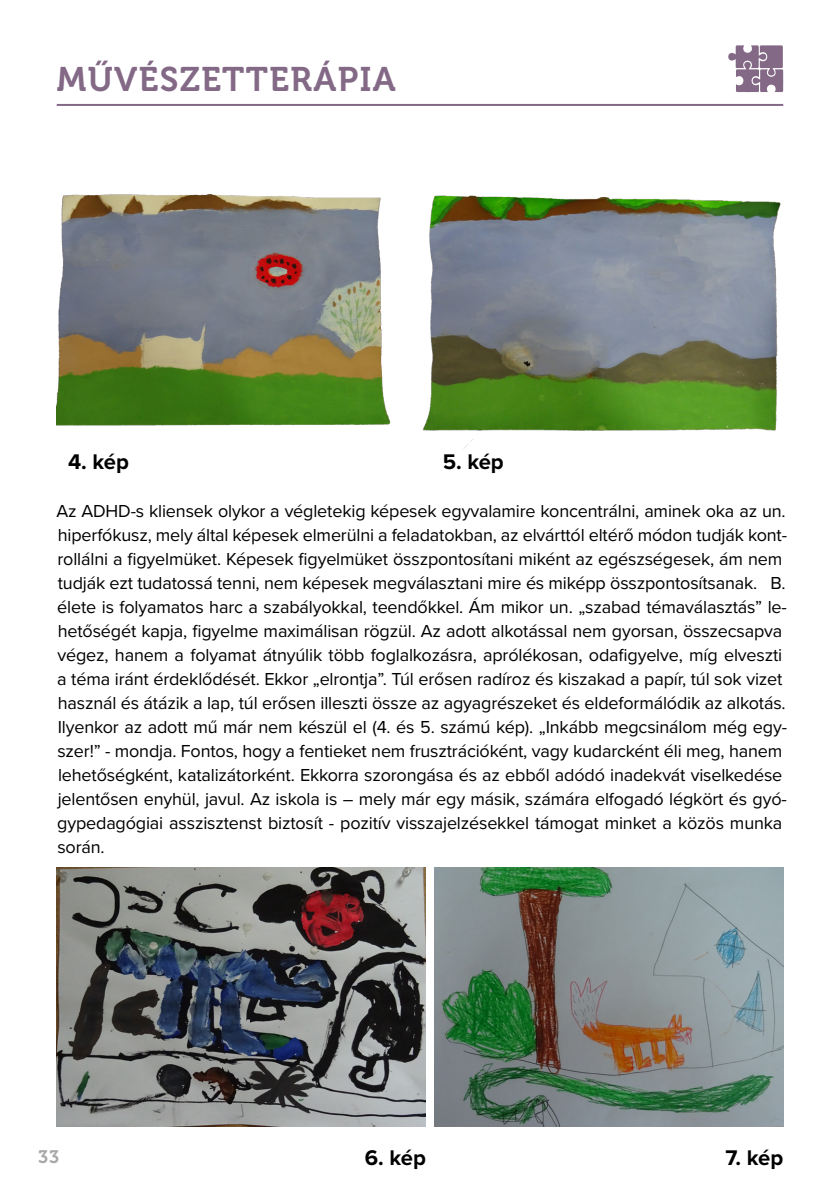
<style>
.page{position:relative;width:840px;height:1191px;background:#fff}
.page>*{position:absolute;margin:0;border:0;box-sizing:border-box;transform-origin:0 0}
.t1{font:34px "Museo 700";letter-spacing:.04em;color:#836986}
.t2{font:700 22px "Proxima Nova";letter-spacing:-.01em;color:#000}
.t3{font:18px/24px "Proxima Nova";letter-spacing:-.01em;color:#000}
.t4{font:18px "Museo 700";color:#a8a8a7}
</style>
<div class="page">
<svg style="left:728px;top:45px;width:54px;height:47px"></svg>
<img style="left:422px;top:195px;width:359px;height:253px">
<img style="left:57px;top:194px;width:334px;height:232px">
<img style="left:57px;top:867px;width:368px;height:259px">
<img style="left:434px;top:867px;width:348px;height:259px">
<hr style="left:57px;top:104px;width:725px;height:2px;background:#836986">
<h1 class="t1" style="left:57px;top:60px;width:340px">MŰVÉSZETTERÁPIA</h1>
<p class="t2" style="left:68px;top:445px;width:62px">4. kép</p>
<p class="t2" style="left:442px;top:445px;width:62px">5. kép</p>
<p class="t3" style="left:56px;top:498px;width:731px">Az ADHD-s kliensek olykor a végletekig képesek egyvalamire koncentrálni, aminek oka az un. hiperfókusz, mely által képesek elmerülni a feladatokban, az elvárttól eltérő módon tudják kont&shy;rollálni a figyelmüket. Képesek figyelmüket összpontosítani miként az egészségesek, ám nem tudják ezt tudatossá tenni, nem képesek megválasztani mire és miképp összpontosítsanak. B. élete is folyamatos harc a szabályokkal, teendőkkel. Ám mikor un. „szabad témaválasztás” le&shy;hetőségét kapja, figyelme maximálisan rögzül. Az adott alkotással nem gyorsan, összecsapva végez, hanem a folyamat átnyúlik több foglalkozásra, aprólékosan, odafigyelve, míg elveszti a téma iránt érdeklődését. Ekkor „elrontja”. Túl erősen radíroz és kiszakad a papír, túl sok vizet használ és átázik a lap, túl erősen illeszti össze az agyagrészeket és eldeformálódik az alkotás.<br>Ilyenkor az adott mű már nem készül el (4. és 5. számú kép). „Inkább megcsinálom még egy&shy;szer!” - mondja. Fontos, hogy a fentieket nem frusztrációként, vagy kudarcként éli meg, hanem lehetőségként, katalizátorként. Ekkorra szorongása és az ebből adódó inadekvát viselkedése jelentősen enyhül, javul. Az iskola is – mely már egy másik, számára elfogadó légkört és gyó&shy;gypedagógiai asszisztenst biztosít - pozitív visszajelzésekkel támogat minket a közös munka során.</p>
<p class="t4" style="left:38px;top:1147px;width:22px">33</p>
<p class="t2" style="left:364px;top:1141px;width:62px">6. kép</p>
<p class="t2" style="left:725px;top:1141px;width:59px">7. kép</p>
</div>
